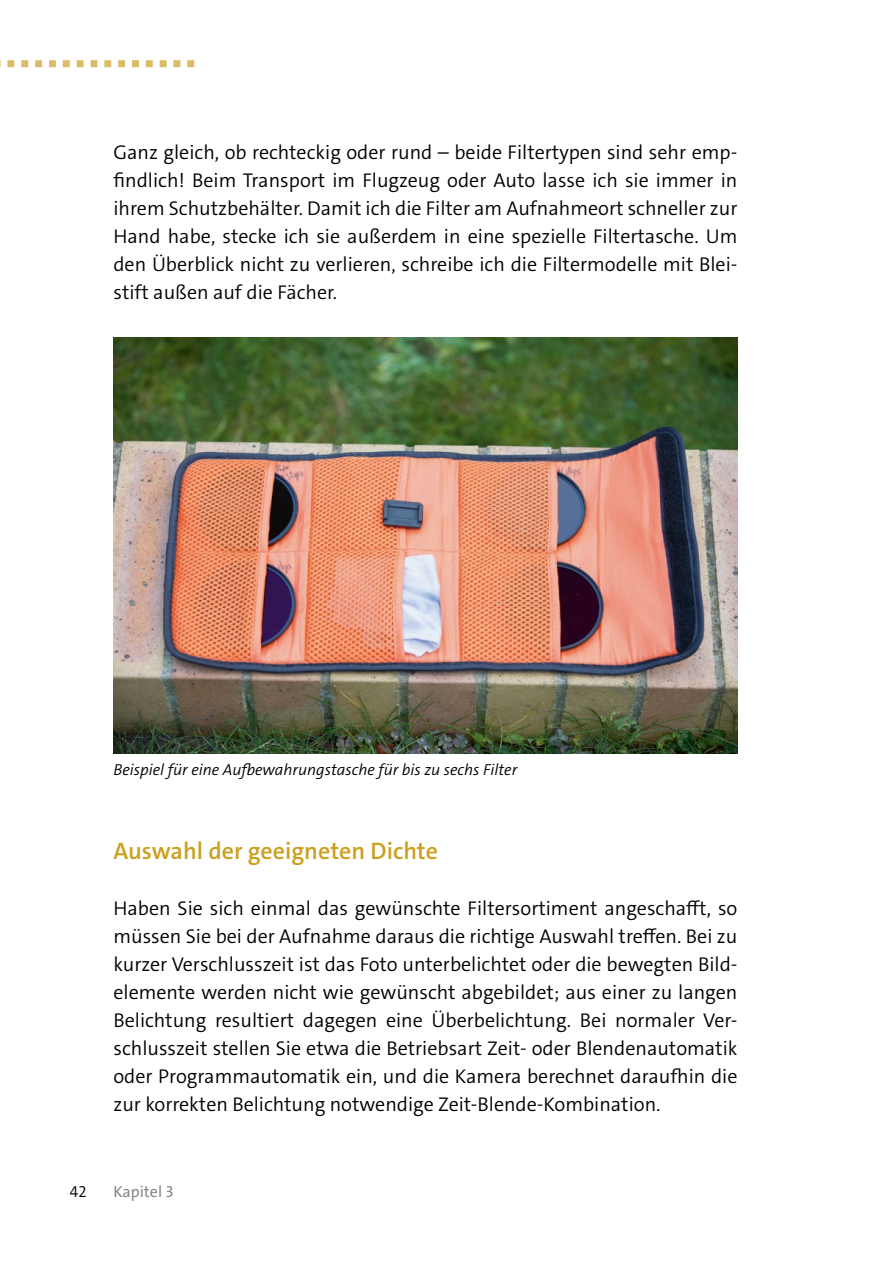
<style>
.page{position:relative;width:885px;height:1270px;background:#fff}
.page>*{position:absolute;margin:0;border:0;box-sizing:border-box;transform-origin:0 0}
.t1{font:600 24px "The Sans C4 s";color:#cba01e}
.t2{font:300 20px/28px "The Sans C4 s";color:#000;text-align:justify}
.t3{font:italic 300 16px "The Sans C4 s";color:#000}
.t4{font:16px "The Sans C4 s";color:#878786}
.t5{font:300 16px "The Sans C4 s";color:#000}
</style>
<div class="page">
<svg style="left:0;top:60px;width:194px;height:7px"></svg>
<img style="left:113px;top:338px;width:624px;height:415px">
<p class="t2" style="left:113px;top:138px;width:625px">Ganz gleich, ob rechteckig oder rund – beide Filtertypen sind sehr emp&shy;findlich! Beim Transport im Flugzeug oder Auto lasse ich sie immer in ihrem Schutzbehälter. Damit ich die Filter am Aufnahmeort schneller zur Hand habe, stecke ich sie außerdem in eine spezielle Filtertasche. Um den Überblick nicht zu verlieren, schreibe ich die Filtermodelle mit Blei&shy;stift außen auf die Fächer.</p>
<p class="t3" style="left:113px;top:760px;width:405px">Beispiel für eine Aufbewahrungstasche für bis zu sechs Filter</p>
<p class="t1" style="left:113px;top:835px;width:326px">Auswahl der geeigneten Dichte</p>
<p class="t2" style="left:113px;top:894px;width:625px">Haben Sie sich einmal das gewünschte Filtersortiment angeschafft, so müssen Sie bei der Aufnahme daraus die richtige Auswahl treffen. Bei zu kurzer Verschlusszeit ist das Foto unterbelichtet oder die bewegten Bild&shy;elemente werden nicht wie gewünscht abgebildet; aus einer zu langen Belichtung resultiert dagegen eine Überbelichtung. Bei normaler Ver&shy;schlusszeit stellen Sie etwa die Betriebsart Zeit- oder Blendenautomatik oder Programmautomatik ein, und die Kamera berechnet daraufhin die zur korrekten Belichtung notwendige Zeit-Blende-Kombination.</p>
<p class="t5" style="left:70px;top:1181px;width:18px">42</p>
<p class="t4" style="left:113px;top:1181px;width:62px">Kapitel 3</p>
</div>
